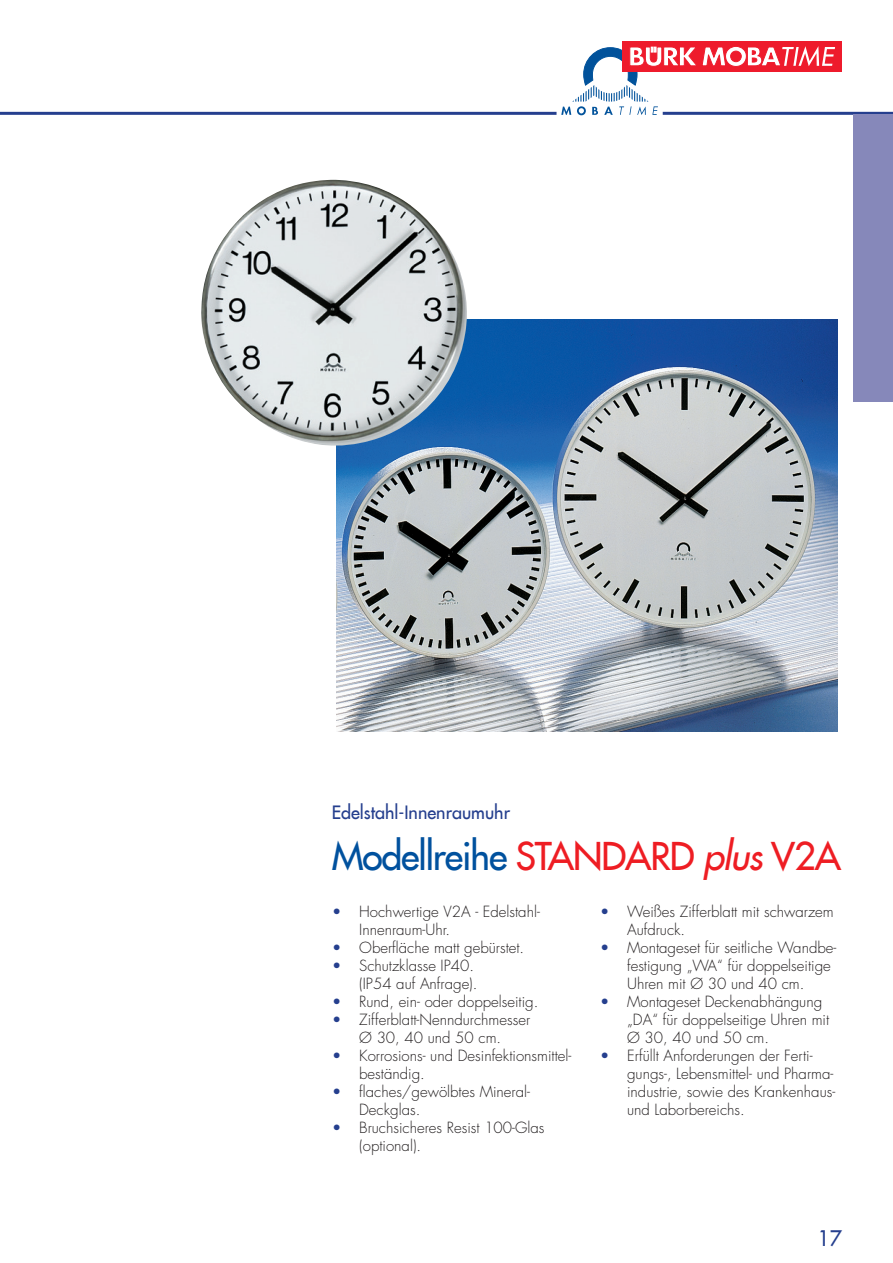
<style>
.page{position:relative;width:893px;height:1263px;background:#fff}
.page>*{position:absolute;margin:0;border:0;box-sizing:border-box;transform-origin:0 0}
.t1{font:37.5px "Futura LT";letter-spacing:-.03em;color:#00519e}
.t2{font:21px "Futura LT";color:#253f8e}
.t3{font:18px "Futura LT";color:#253f8e}
.t4{font:300 15px/18px "Futura LT";color:#231f20}
.s1{color:#ee1d23}
.s2{font-style:italic;color:#ee1d23}
.s3{color:#253f8e}
</style>
<div class="page">
<div style="left:622px;top:41px;width:220px;height:31px;background:#ee1b2c"></div>
<svg style="left:561px;top:46px;width:274px;height:69px"></svg>
<hr style="left:663px;top:112px;width:230px;height:3px;background:#253f8e">
<hr style="left:0;top:112px;width:556px;height:3px;background:#253f8e">
<div style="left:853px;top:115px;width:40px;height:287px;background:#8688ba"></div>
<img style="left:336px;top:320px;width:502px;height:411px">
<img style="left:201px;top:179px;width:269px;height:270px">
<p class="t3" style="left:332px;top:800px;width:180px">Edelstahl-Innenraumuhr</p>
<h1 class="t1" style="left:332px;top:832px;width:511px">Modellreihe <span class="s1">STANDARD</span> <span class="s2">plus</span><span class="s1">V2A</span></h1>
<p class="t4" style="left:359px;top:903px;width:182px;text-indent:-27px"><span class="s3">•</span> Hochwertige V2A - Edelstahl-<br>Innenraum-Uhr.</p>
<p class="t4" style="left:332px;top:939px;width:194px"><span class="s3">•</span> Oberfläche matt gebürstet.</p>
<p class="t4" style="left:332px;top:957px;width:147px;text-align:right"><span class="s3">•</span> Schutzklasse IP40. (IP54 auf Anfrage).</p>
<p class="t4" style="left:332px;top:993px;width:208px"><span class="s3">•</span> Rund, ein- oder doppelseitig.</p>
<p class="t4" style="left:332px;top:1011px;width:199px;text-align:center"><span class="s3">•</span> Zifferblatt-Nenndurchmesser<br>Ø 30, 40 und 50 cm.</p>
<p class="t4" style="left:359px;top:1047px;width:214px;text-indent:-27px"><span class="s3">•</span> Korrosions- und Desinfektionsmittel&shy;beständig.</p>
<p class="t4" style="left:359px;top:1083px;width:172px;text-indent:-27px"><span class="s3">•</span> flaches/gewölbtes Mineral-<br>Deckglas.</p>
<p class="t4" style="left:359px;top:1119px;width:187px;text-indent:-27px"><span class="s3">•</span> Bruchsicheres Resist 100-Glas (optional).</p>
<p class="t4" style="left:627px;top:903px;width:208px;text-indent:-27px"><span class="s3">•</span> Weißes Zifferblatt mit schwarzem<br>Aufdruck.</p>
<p class="t4" style="left:627px;top:939px;width:211px;text-indent:-27px"><span class="s3">•</span> Montageset für seitliche Wandbe&shy;festigung „WA“ für doppelseitige<br>Uhren mit Ø 30 und 40 cm.</p>
<p class="t4" style="left:627px;top:993px;width:204px;text-indent:-27px"><span class="s3">•</span> Montageset Deckenabhängung „DA“ für doppelseitige Uhren mit<br>Ø 30, 40 und 50 cm.</p>
<p class="t4" style="left:627px;top:1047px;width:210px;text-indent:-27px"><span class="s3">•</span> Erfüllt Anforderungen der Ferti&shy;gungs-, Lebensmittel- und Pharma&shy;industrie, sowie des Krankenhaus&shy;und Laborbereichs.</p>
<h2 class="t2" style="left:818px;top:1225px;width:26px">17</h2>
</div>
